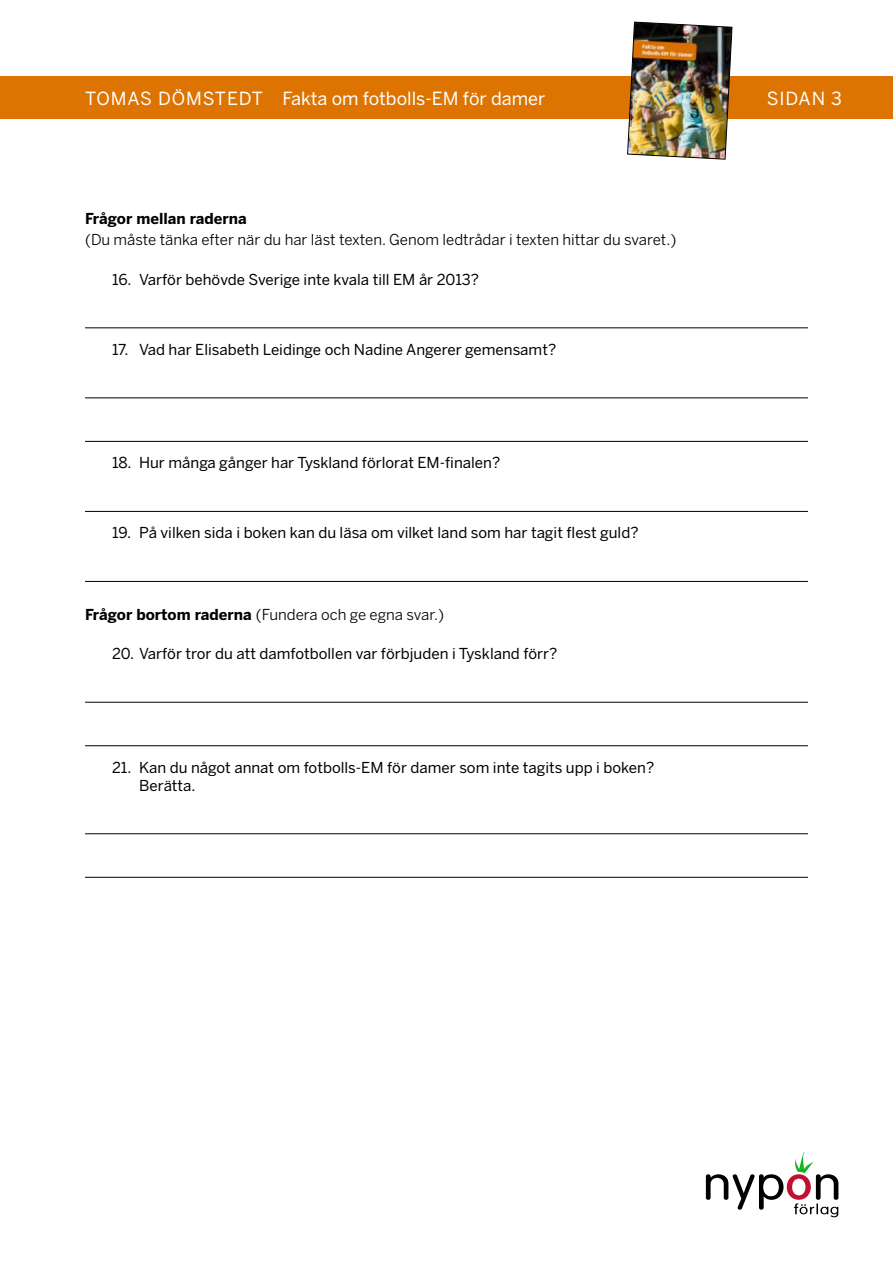
<style>
.page{position:relative;width:893px;height:1263px;background:#fff}
.page>*{position:absolute;margin:0;border:0;box-sizing:border-box;transform-origin:0 0}
.t1{font:18px "Benton Sans";color:#fff}
.t2{font:15px/18px "Benton Sans";color:#000}
.t3{font:15px "Benton Sans";color:#000}
.t4{font:700 15px "Benton Sans";color:#000}
.s1{font-weight:700}
</style>
<div class="page">
<div style="left:0;top:77px;width:893px;height:42px;background:#dd7300"></div>
<img style="left:627px;top:21px;width:106px;height:139px">
<svg style="left:706px;top:1152px;width:132px;height:65px"></svg>
<hr style="left:85px;top:327px;width:723px;height:1px;background:#000">
<hr style="left:85px;top:397px;width:723px;height:1px;background:#000">
<hr style="left:85px;top:441px;width:723px;height:1px;background:#000">
<hr style="left:85px;top:511px;width:723px;height:1px;background:#000">
<hr style="left:85px;top:581px;width:723px;height:1px;background:#000">
<hr style="left:85px;top:702px;width:723px;height:1px;background:#000">
<hr style="left:85px;top:745px;width:723px;height:1px;background:#000">
<hr style="left:85px;top:833px;width:723px;height:1px;background:#000">
<hr style="left:85px;top:877px;width:723px;height:1px;background:#000">
<p class="t1" style="left:85px;top:88px;width:462px">TOMAS DÖMSTEDT Fakta om fotbolls-EM för damer</p>
<p class="t1" style="left:767px;top:88px;width:77px">SIDAN 3</p>
<p class="t4" style="left:85px;top:210px;width:163px">Frågor mellan raderna</p>
<p class="t3" style="left:85px;top:231px;width:593px">(Du måste tänka efter när du har läst texten. Genom ledtrådar i texten hittar du svaret.)</p>
<p class="t2" style="left:112px;top:270px;width:369px">16. Varför behövde Sverige inte kvala till EM år 2013?</p>
<p class="t2" style="left:112px;top:341px;width:446px">17. Vad har Elisabeth Leidinge och Nadine Angerer gemensamt?</p>
<p class="t2" style="left:112px;top:454px;width:390px">18. Hur många gånger har Tyskland förlorat EM-finalen?</p>
<p class="t2" style="left:112px;top:524px;width:528px">19. På vilken sida i boken kan du läsa om vilket land som har tagit flest guld?</p>
<p class="t3" style="left:85px;top:605px;width:361px"><span class="s1">Frågor bortom raderna</span> (Fundera och ge egna svar.)</p>
<p class="t2" style="left:112px;top:645px;width:447px">20. Varför tror du att damfotbollen var förbjuden i Tyskland förr?</p>
<p class="t2" style="left:139px;top:758px;width:517px;text-indent:-27px">21. Kan du något annat om fotbolls-EM för damer som inte tagits upp i boken?<br>Berätta.</p>
</div>
